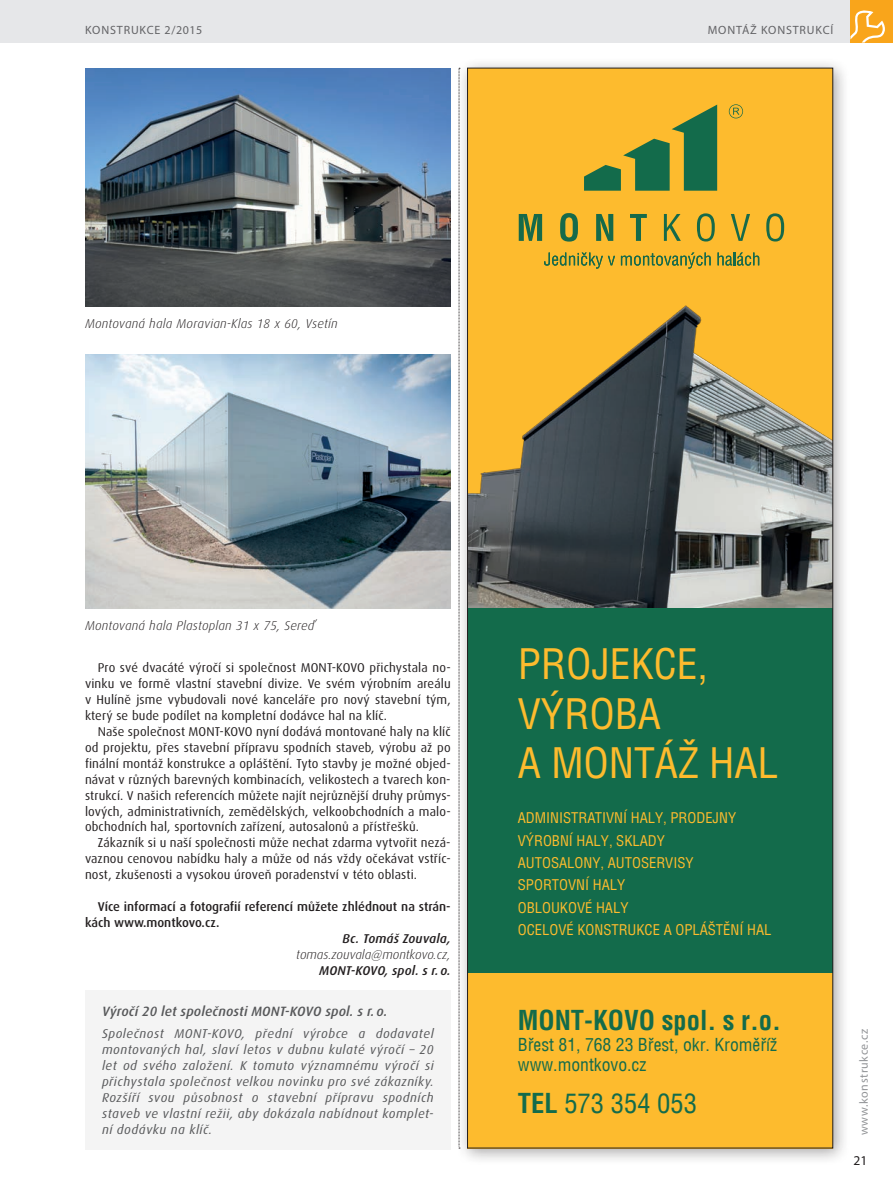
<style>
.page{position:relative;width:893px;height:1191px;background:#fff}
.page>*{position:absolute;margin:0;border:0;box-sizing:border-box;transform-origin:0 0}
.t1{font:40.95px/49.2px "Switzerland Condensed";color:#fdbb2e}
.t2{font:700 26.25px "Switzerland Condensed";color:#136b4b}
.t3{font:26.25px "Switzerland Condensed";color:#136b4b}
.t4{font:17.4px/21px "Switzerland Condensed";color:#136b4b}
.t5{font:14.4px/22.4px "Switzerland Condensed";color:#fdbb2e}
.t6{font:italic 500 13.5px "Max";letter-spacing:.01em;color:#57585a}
.t7{font:13.5px "Myriad Pro";color:#231f20}
.t8{font:12.75px/15.9px "Max";letter-spacing:.01em;color:#231f20;text-align:justify}
.t9{font:italic 12.75px/15.9px "Max";letter-spacing:.04em;color:#57585a;text-align:justify}
.t10{font:italic 300 12.75px "Max";letter-spacing:.015em;color:#231f20}
.t11{font:500 12.75px/15.9px "Max";color:#231f20}
.t12{font:italic 500 12.75px "Max";letter-spacing:.01em;color:#231f20}
.t13{font:12px "Myriad Pro";letter-spacing:.07em;color:#636366}
.t14{font:12px "Myriad Pro";letter-spacing:.05em;color:#939598}
.s1{font-weight:700}
</style>
<div class="page">
<img style="left:85px;top:354px;width:366px;height:255px">
<img style="left:85px;top:68px;width:366px;height:239px">
<div style="left:85px;top:990px;width:366px;height:159px;background:#f4f4f4"></div>
<div style="left:456px;top:57px;width:394px;height:1108px;background:#231f20;opacity:.4"></div>
<div style="left:467px;top:68px;width:366px;height:1080px;background:#fdbb2e"></div>
<img style="left:469px;top:305px;width:362px;height:303px">
<svg style="left:584px;top:105px;width:133px;height:86px"></svg>
<svg style="left:519px;top:213px;width:265px;height:29px"></svg>
<svg style="left:729px;top:104px;width:14px;height:14px"></svg>
<svg style="left:544px;top:252px;width:71px;height:17px"></svg>
<svg style="left:621px;top:252px;width:90px;height:17px"></svg>
<svg style="left:717px;top:252px;width:42px;height:14px"></svg>
<div style="left:467px;top:608px;width:366px;height:364px;background:#136b4b"></div>
<div style="left:0;top:0;width:893px;height:43px;background:#e6e7e9"></div>
<div style="left:850px;top:0;width:43px;height:43px;background:#f9a51b"></div>
<svg style="left:850px;top:10px;width:35px;height:33px"></svg>
<p class="t13" style="left:85px;top:23px;width:119px">KONSTRUKCE 2/2015</p>
<p class="t13" style="left:708px;top:23px;width:127px">MONTÁŽ KONSTRUKCÍ</p>
<p class="t10" style="left:85px;top:315px;width:254px">Montovaná hala Moravian-Klas 18 x 60, Vsetín</p>
<p class="t10" style="left:85px;top:618px;width:231px">Montovaná hala Plastoplan 31 x 75, Sereď</p>
<p class="t8" style="left:85px;top:659px;width:367px;text-indent:13px">Pro své dvacáté výročí si společnost MONT-KOVO přichystala no&shy;vinku ve formě vlastní stavební divize. Ve svém výrobním areálu v Hulíně jsme vybudovali nové kanceláře pro nový stavební tým, který se bude podílet na kompletní dodávce hal na klíč.</p>
<p class="t8" style="left:85px;top:723px;width:367px;text-indent:13px">Naše společnost MONT-KOVO nyní dodává montované haly na klíč od projektu, přes stavební přípravu spodních staveb, výrobu až po finální montáž konstrukce a opláštění. Tyto stavby je možné objed&shy;návat v různých barevných kombinacích, velikostech a tvarech kon&shy;strukcí. V našich referencích můžete najít nejrůznější druhy průmys&shy;lových, administrativních, zemědělských, velkoobchodních a malo&shy;obchodních hal, sportovních zařízení, autosalonů a přístřešků.</p>
<p class="t8" style="left:85px;top:834px;width:367px;text-indent:13px">Zákazník si u naší společnosti může nechat zdarma vytvořit nezá&shy;vaznou cenovou nabídku haly a může od nás vždy očekávat vstříc&shy;nost, zkušenosti a vysokou úroveň poradenství v této oblasti.</p>
<p class="t11" style="left:85px;top:898px;width:367px;text-indent:13px">Více informací a fotografií referencí můžete zhlédnout na strán&shy;kách www.montkovo.cz.</p>
<p class="t12" style="left:343px;top:930px;width:110px">Bc. Tomáš Zouvala,</p>
<p class="t10" style="left:296px;top:946px;width:156px">tomas.zouvala@montkovo.cz,</p>
<p class="t12" style="left:319px;top:962px;width:133px">MONT-KOVO, spol. s r. o.</p>
<p class="t6" style="left:102px;top:1003px;width:287px">Výročí 20 let společnosti MONT-KOVO spol. s r. o.</p>
<p class="t9" style="left:102px;top:1025px;width:333px">Společnost MONT-KOVO, přední výrobce a dodavatel montovaných hal, slaví letos v dubnu kulaté výročí – 20 let od svého založení. K tomuto významnému výročí si přichystala společnost velkou novinku pro své zákazníky.<br>Rozšíří svou působnost o stavební přípravu spodních staveb ve vlastní režii, aby dokázala nabídnout komplet&shy;ní dodávku na klíč.</p>
<h1 class="t1" style="left:518px;top:640px;width:262px">PROJEKCE,<br>VÝROBA<br>A MONTÁŽ HAL</h1>
<p class="t5" style="left:518px;top:807px;width:255px">ADMINISTRATIVNÍ HALY, PRODEJNY<br>VÝROBNÍ HALY, SKLADY<br>AUTOSALONY, AUTOSERVISY<br>SPORTOVNÍ HALY<br>OBLOUKOVÉ HALY<br>OCELOVÉ KONSTRUKCE A OPLÁŠTĚNÍ HAL</p>
<h2 class="t2" style="left:518px;top:1004px;width:265px">MONT-KOVO spol. s r.o.</h2>
<h3 class="t4" style="left:518px;top:1033px;width:261px">Břest 81, 768 23 Břest, okr. Kroměříž www.montkovo.cz</h3>
<h2 class="t3" style="left:518px;top:1088px;width:181px"><span class="s1">TEL</span> 573 354 053</h2>
<p class="t14" style="left:856px;top:1135px;width:108px;rotate:-90deg">www.konstrukce.cz</p>
<p class="t7" style="left:854px;top:1152px;width:15px">21</p>
</div>
